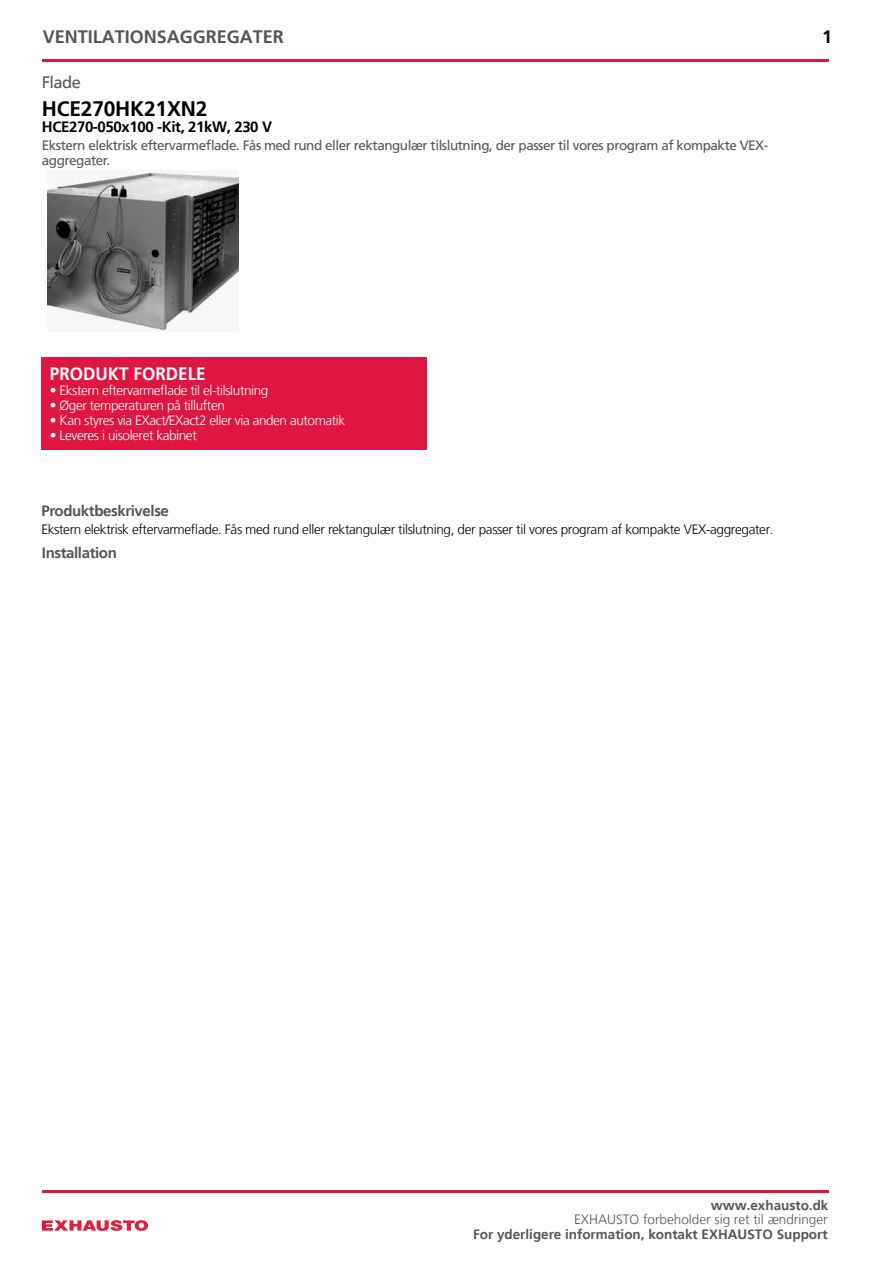
<style>
.page{position:relative;width:893px;height:1263px;background:#fff}
.page>*{position:absolute;margin:0;border:0;box-sizing:border-box;transform-origin:0 0}
.t1{font:700 21px "Frutiger LT";letter-spacing:-.01em;color:#000}
.t2{font:700 18px "Frutiger LT";color:#575756}
.t3{font:700 18px "Frutiger LT";color:#fff;scale:.95 1}
.t4{font:700 18px "Frutiger LT";color:#000}
.t5{font:16.5px "Frutiger LT";letter-spacing:-.035em;color:#575756}
.t6{font:700 15px "Frutiger LT";letter-spacing:-.025em;color:#575756}
.t7{font:700 15px "Frutiger LT";letter-spacing:-.025em;color:#000}
.t8{font:300 13.5px "Frutiger LT";letter-spacing:-.03em;color:#fff}
.t9{font:13.5px/15px "Frutiger LT";letter-spacing:-.035em;color:#575756}
.t10{font:300 13.5px "Frutiger LT";letter-spacing:-.025em;color:#000}
.t11{font:700 13.5px "Frutiger LT";color:#575756}
.t12{font:300 13.5px "Frutiger LT";color:#575756}
</style>
<div class="page">
<img style="left:48px;top:170px;width:191px;height:162px">
<div style="left:41px;top:358px;width:386px;height:92px;background:#df1641"></div>
<svg style="left:42px;top:1220px;width:106px;height:11px"></svg>
<hr style="left:42px;top:60px;width:786px;height:2px;background:#df1641">
<hr style="left:42px;top:1190px;width:786px;height:2px;background:#df1641">
<h2 class="t2" style="left:43px;top:27px;width:243px">VENTILATIONSAGGREGATER</h2>
<h2 class="t4" style="left:822px;top:27px;width:12px">1</h2>
<p class="t5" style="left:42px;top:73px;width:40px">Flade</p>
<h1 class="t1" style="left:42px;top:96px;width:167px">HCE270HK21XN2</h1>
<p class="t7" style="left:42px;top:118px;width:232px">HCE270-050x100 -Kit, 21kW, 230 V</p>
<p class="t9" style="left:42px;top:138px;width:728px">Ekstern elektrisk eftervarmeflade. Fås med rund eller rektangulær tilslutning, der passer til vores program af kompakte VEX&shy;aggregater.</p>
<h2 class="t3" style="left:50px;top:363px;width:166px">PRODUKT FORDELE</h2>
<p class="t8" style="left:50px;top:382px;width:220px">• Ekstern eftervarmeflade til el-tilslutning</p>
<p class="t8" style="left:50px;top:397px;width:176px">• Øger temperaturen på tilluften</p>
<p class="t8" style="left:50px;top:412px;width:297px">• Kan styres via EXact/EXact2 eller via anden automatik</p>
<p class="t8" style="left:50px;top:427px;width:148px">• Leveres i uisoleret kabinet</p>
<p class="t6" style="left:41px;top:502px;width:129px">Produktbeskrivelse</p>
<p class="t10" style="left:41px;top:522px;width:734px">Ekstern elektrisk eftervarmeflade. Fås med rund eller rektangulær tilslutning, der passer til vores program af kompakte VEX-aggregater.</p>
<p class="t6" style="left:42px;top:544px;width:77px">Installation</p>
<p class="t11" style="left:711px;top:1198px;width:119px">www.exhausto.dk</p>
<p class="t12" style="left:574px;top:1212px;width:255px">EXHAUSTO forbeholder sig ret til ændringer</p>
<p class="t11" style="left:473px;top:1226px;width:356px">For yderligere information, kontakt EXHAUSTO Support</p>
</div>
